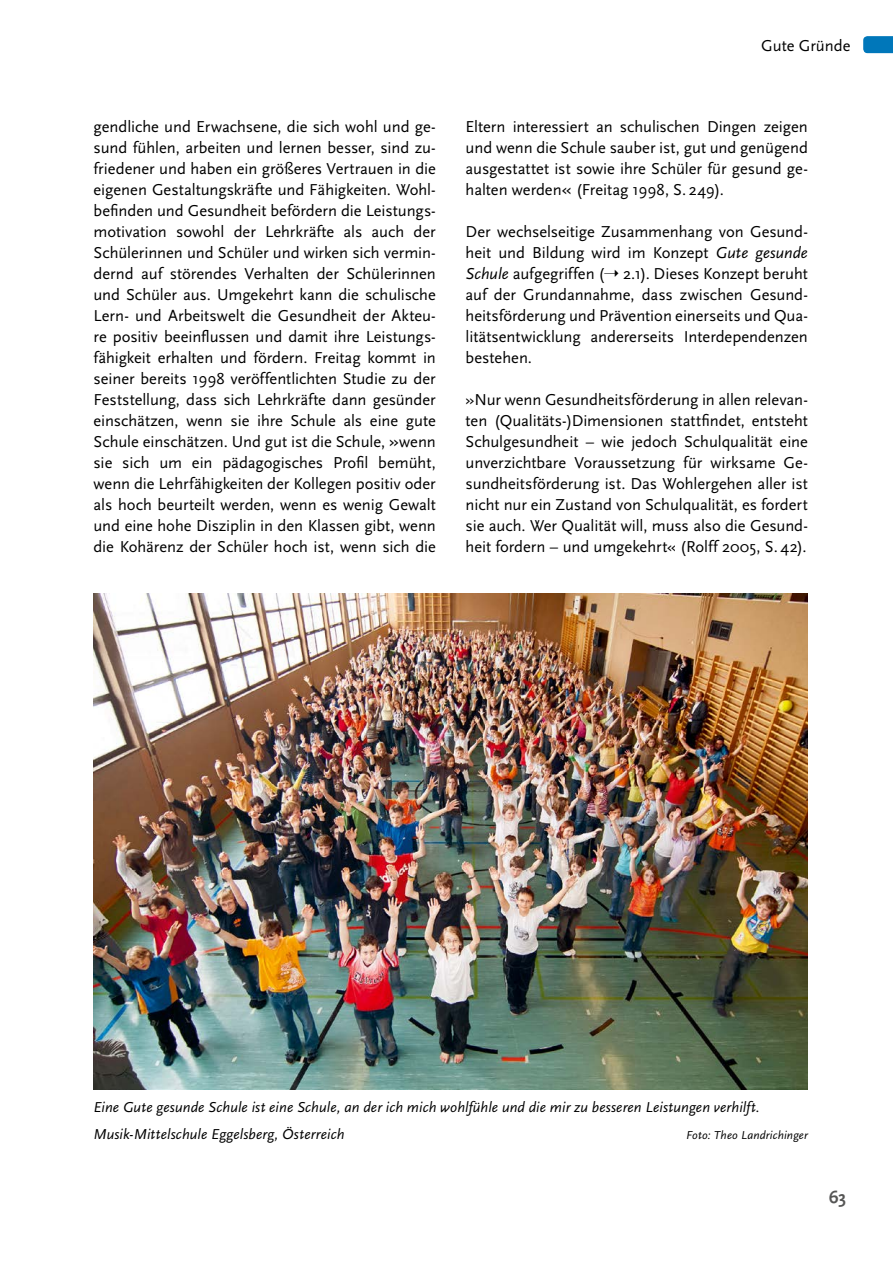
<style>
.page{position:relative;width:893px;height:1263px;background:#fff}
.page>*{position:absolute;margin:0;border:0;box-sizing:border-box;transform-origin:0 0}
.t1{font:700 18px "Scala Sans";color:#565655}
.Hauptteil_Grundtext_GT_stumpf_LZ_vor{font:16.5px/21px "Scala Sans";color:#000;text-align:justify}
.t2{font:italic 15px/26.5px "Scala Sans";letter-spacing:.005em;color:#000}
.t3{font:italic 12px "Scala Sans";letter-spacing:.015em;color:#000}
.s1{font-size:18px}
.s2{font-style:italic}
</style>
<div class="page">
<svg style="left:863px;top:36px;width:30px;height:17px"></svg>
<img style="left:94px;top:594px;width:714px;height:495px">
<p class="Hauptteil_Grundtext_GT_stumpf_LZ_vor" style="left:761px;top:35px;width:91px">Gute Gründe</p>
<p class="Hauptteil_Grundtext_GT_stumpf_LZ_vor" style="left:94px;top:116px;width:344px">gendliche und Erwachsene, die sich wohl und ge&shy;sund fühlen, arbeiten und lernen besser, sind zu&shy;friedener und haben ein größeres Vertrauen in die eigenen Gestaltungskräfte und Fähigkeiten. Wohl&shy;befinden und Gesundheit befördern die Leistungs&shy;motivation sowohl der Lehrkräfte als auch der Schülerinnen und Schüler und wirken sich vermin&shy;dernd auf störendes Verhalten der Schülerinnen und Schüler aus. Umgekehrt kann die schulische Lern- und Arbeitswelt die Gesundheit der Akteu&shy;re positiv beeinflussen und damit ihre Leistungs&shy;fähigkeit erhalten und fördern. Freitag kommt in seiner bereits 1998 veröffentlichten Studie zu der Feststellung, dass sich Lehrkräfte dann gesünder einschätzen, wenn sie ihre Schule als eine gute Schule einschätzen. Und gut ist die Schule, <span class="s1">»</span>wenn sie sich um ein pädagogisches Profil bemüht, wenn die Lehrfähigkeiten der Kollegen positiv oder als hoch beurteilt werden, wenn es wenig Gewalt und eine hohe Disziplin in den Klassen gibt, wenn die Kohärenz der Schüler hoch ist, wenn sich die</p>
<p class="Hauptteil_Grundtext_GT_stumpf_LZ_vor" style="left:466px;top:116px;width:344px">Eltern interessiert an schulischen Dingen zeigen und wenn die Schule sauber ist, gut und genügend ausgestattet ist sowie ihre Schüler für gesund ge&shy;halten werden<span class="s1">«</span> (Freitag 1998, S. 249).</p>
<p class="Hauptteil_Grundtext_GT_stumpf_LZ_vor" style="left:466px;top:221px;width:344px">Der wechselseitige Zusammenhang von Gesund&shy;heit und Bildung wird im Konzept <span class="s2">Gute gesunde Schule</span> aufgegriffen (➝ 2.1). Dieses Konzept beruht auf der Grundannahme, dass zwischen Gesund&shy;heitsförderung und Prävention einerseits und Qua&shy;litätsentwicklung andererseits Interdependenzen bestehen.</p>
<p class="Hauptteil_Grundtext_GT_stumpf_LZ_vor" style="left:466px;top:389px;width:344px">»Nur wenn Gesundheitsförderung in allen relevan&shy;ten (Qualitäts-)Dimensionen stattfindet, entsteht Schulgesundheit – wie jedoch Schulqualität eine unverzichtbare Voraussetzung für wirksame Ge&shy;sundheitsförderung ist. Das Wohlergehen aller ist nicht nur ein Zustand von Schulqualität, es fordert sie auch. Wer Qualität will, muss also die Gesund&shy;heit fordern – und umgekehrt« (Rolff 2005, S. 42).</p>
<p class="t2" style="left:94px;top:1094px;width:668px">Eine Gute gesunde Schule ist eine Schule, an der ich mich wohlfühle und die mir zu besseren Leistungen verhilft.<br>Musik-Mittelschule Eggelsberg, Österreich</p>
<p class="t3" style="left:686px;top:1128px;width:123px">Foto: Theo Landrichinger</p>
<p class="t1" style="left:829px;top:1187px;width:19px">63</p>
</div>
